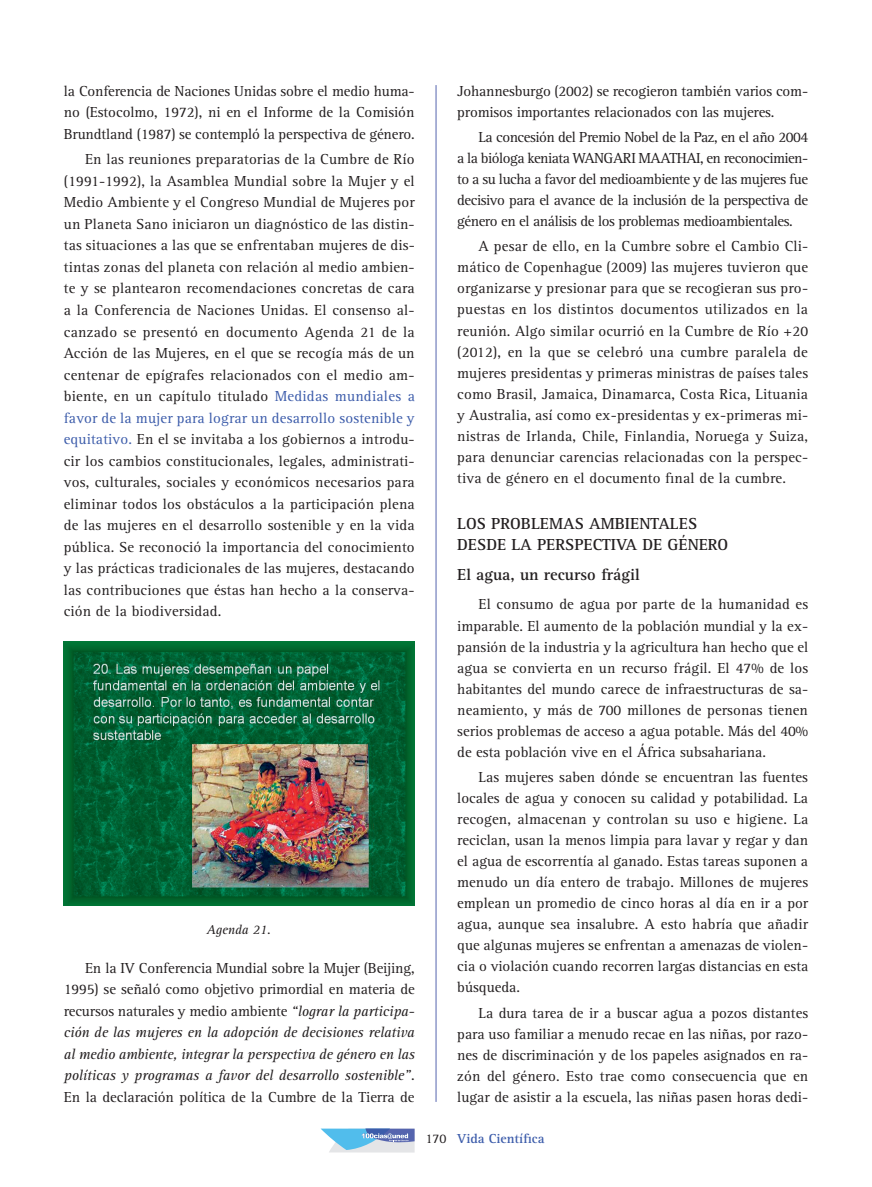
<style>
.page{position:relative;width:872px;height:1187px;background:#fff}
.page>*{position:absolute;margin:0;border:0;box-sizing:border-box;transform-origin:0 0}
.t1{font:700 16.5px/21px "Rotis Serif Std";color:#231f20}
.t2{font:15px/21px "Rotis Serif Std";color:#231f20;text-align:justify}
.t3{font:700 13.5px "Rotis Serif Std";color:#3c5caa}
.t4{font:italic 13.5px "Rotis Serif Std";color:#231f20}
.s1{color:#3c5caa}
.s2{font-style:italic}
.s3{font-weight:400;color:#231f20}
</style>
<div class="page">
<img style="left:64px;top:642px;width:351px;height:263px">
<hr style="left:436px;top:85px;width:1px;height:1016px;background:#5564ae">
<svg style="left:320px;top:1128px;width:94px;height:24px;background:#9bc2e0"></svg>
<p class="t2" style="left:64px;top:80px;width:352px;line-height:21.5px">la Conferencia de Naciones Unidas sobre el medio huma&shy;no (Estocolmo, 1972), ni en el Informe de la Comisión Brundtland (1987) se contempló la perspectiva de género.</p>
<p class="t2" style="left:64px;top:149px;width:352px;line-height:21.5px;text-indent:21px">En las reuniones preparatorias de la Cumbre de Río (1991-1992), la Asamblea Mundial sobre la Mujer y el Medio Ambiente y el Congreso Mundial de Mujeres por un Planeta Sano iniciaron un diagnóstico de las distin&shy;tas situaciones a las que se enfrentaban mujeres de dis&shy;tintas zonas del planeta con relación al medio ambien&shy;te y se plantearon recomendaciones concretas de cara a la Conferencia de Naciones Unidas. El consenso al&shy;canzado se presentó en documento Agenda 21 de la Acción de las Mujeres, en el que se recogía más de un centenar de epígrafes relacionados con el medio am&shy;biente, en un capítulo titulado <span class="s1">Medidas mundiales a favor de la mujer para lograr un desarrollo sostenible y equitativo.</span> En el se invitaba a los gobiernos a introdu&shy;cir los cambios constitucionales, legales, administrati&shy;vos, culturales, sociales y económicos necesarios para eliminar todos los obstáculos a la participación plena de las mujeres en el desarrollo sostenible y en la vida pública. Se reconoció la importancia del conocimiento y las prácticas tradicionales de las mujeres, destacando las contribuciones que éstas han hecho a la conserva&shy;ción de la biodiversidad.</p>
<p class="t4" style="left:206px;top:922px;width:66px">Agenda 21.</p>
<p class="t2" style="left:64px;top:957px;width:352px;line-height:21.5px;text-indent:21px">En la IV Conferencia Mundial sobre la Mujer (Beijing, 1995) se señaló como objetivo primordial en materia de recursos naturales y medio ambiente <span class="s2">“lograr la participa&shy;ción de las mujeres en la adopción de decisiones relativa al medio ambiente, integrar la perspectiva de género en las políticas y programas a favor del desarrollo sostenible”</span>.<br>En la declaración política de la Cumbre de la Tierra de</p>
<p class="t2" style="left:457px;top:80px;width:352px">Johannesburgo (2002) se recogieron también varios com&shy;promisos importantes relacionados con las mujeres.</p>
<p class="t2" style="left:457px;top:127px;width:352px;text-indent:21px">La concesión del Premio Nobel de la Paz, en el año 2004 a la bióloga keniata WANGARI MAATHAI, en reconocimien&shy;to a su lucha a favor del medioambiente y de las mujeres fue decisivo para el avance de la inclusión de la perspectiva de género en el análisis de los problemas medioambientales.</p>
<p class="t2" style="left:457px;top:236px;width:352px;text-indent:21px">A pesar de ello, en la Cumbre sobre el Cambio Cli&shy;mático de Copenhague (2009) las mujeres tuvieron que organizarse y presionar para que se recogieran sus pro&shy;puestas en los distintos documentos utilizados en la reunión. Algo similar ocurrió en la Cumbre de Río +20 (2012), en la que se celebró una cumbre paralela de mujeres presidentas y primeras ministras de países tales como Brasil, Jamaica, Dinamarca, Costa Rica, Lituania y Australia, así como ex-presidentas y ex-primeras mi&shy;nistras de Irlanda, Chile, Finlandia, Noruega y Suiza, para denunciar carencias relacionadas con la perspec&shy;tiva de género en el documento final de la cumbre.</p>
<p class="t1" style="left:457px;top:513px;width:272px">LOS PROBLEMAS AMBIENTALES<br>DESDE LA PERSPECTIVA DE GÉNERO</p>
<p class="t1" style="left:457px;top:564px;width:184px">El agua, un recurso frágil</p>
<p class="t2" style="left:457px;top:594px;width:352px;text-indent:21px">El consumo de agua por parte de la humanidad es imparable. El aumento de la población mundial y la ex&shy;pansión de la industria y la agricultura han hecho que el agua se convierta en un recurso frágil. El 47% de los habitantes del mundo carece de infraestructuras de sa&shy;neamiento, y más de 700 millones de personas tienen serios problemas de acceso a agua potable. Más del 40% de esta población vive en el África subsahariana.</p>
<p class="t2" style="left:457px;top:767px;width:352px;text-indent:21px">Las mujeres saben dónde se encuentran las fuentes locales de agua y conocen su calidad y potabilidad. La recogen, almacenan y controlan su uso e higiene. La reciclan, usan la menos limpia para lavar y regar y dan el agua de escorrentía al ganado. Estas tareas suponen a menudo un día entero de trabajo. Millones de mujeres emplean un promedio de cinco horas al día en ir a por agua, aunque sea insalubre. A esto habría que añadir que algunas mujeres se enfrentan a amenazas de violen&shy;cia o violación cuando recorren largas distancias en esta búsqueda.</p>
<p class="t2" style="left:457px;top:1002px;width:352px;text-indent:21px">La dura tarea de ir a buscar agua a pozos distantes para uso familiar a menudo recae en las niñas, por razo&shy;nes de discriminación y de los papeles asignados en ra&shy;zón del género. Esto trae como consecuencia que en lugar de asistir a la escuela, las niñas pasen horas dedi-</p>
<p class="t3" style="left:425px;top:1130px;width:120px"><span class="s3">170</span> Vida Científica</p>
</div>
